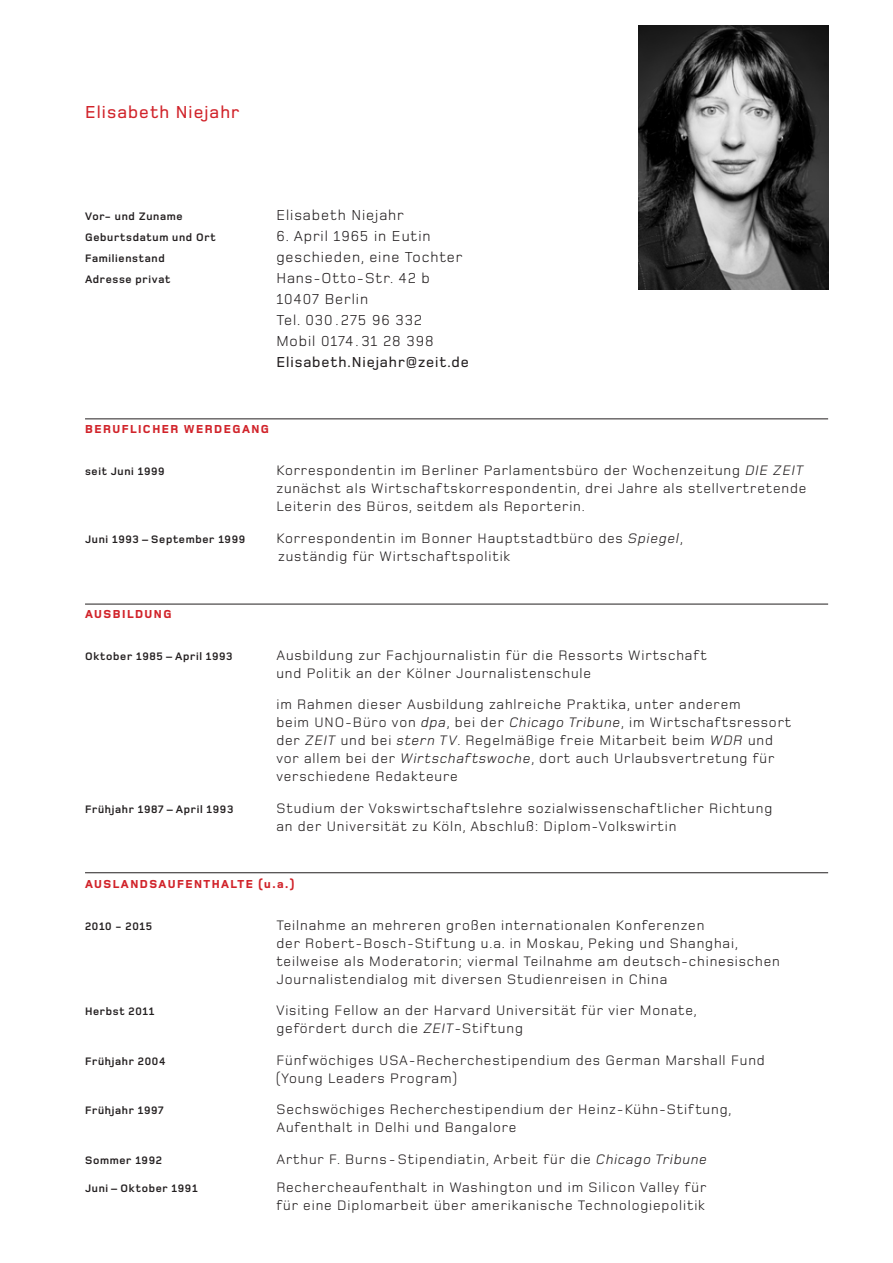
<style>
.page{position:relative;width:893px;height:1263px;background:#fff}
.page>*{position:absolute;margin:0;border:0;box-sizing:border-box;transform-origin:0 0}
.t1{font:500 18px "Foundry Monoline";letter-spacing:.06em;color:#d1232a}
.t2{font:15px/21px "Foundry Monoline";letter-spacing:.06em;color:#231f20}
.t3{font:500 15px "Foundry Monoline";letter-spacing:.06em;color:#231f20}
.t4{font:14.25px/18px "Foundry Monoline";letter-spacing:.06em;color:#231f20}
.t5{font:800 12px "Foundry Monoline";letter-spacing:.12em;color:#d1232a}
.t6{font:700 11.25px "Foundry Monoline";letter-spacing:.06em;color:#231f20}
.s1{font-style:italic}
</style>
<div class="page">
<img style="left:639px;top:26px;width:189px;height:263px">
<hr style="left:85px;top:419px;width:743px;height:1px;background:#231f20">
<hr style="left:85px;top:604px;width:743px;height:1px;background:#231f20">
<hr style="left:85px;top:872px;width:743px;height:1px;background:#231f20">
<p class="t1" style="left:85px;top:103px;width:156px">Elisabeth Niejahr</p>
<p class="t6" style="left:85px;top:211px;width:99px">Vor- und Zuname</p>
<p class="t2" style="left:276px;top:205px;width:129px">Elisabeth Niejahr</p>
<p class="t6" style="left:85px;top:232px;width:132px">Geburtsdatum und Ort</p>
<p class="t2" style="left:276px;top:226px;width:156px">6. April 1965 in Eutin</p>
<p class="t6" style="left:85px;top:253px;width:81px">Familienstand</p>
<p class="t2" style="left:276px;top:247px;width:188px">geschieden, eine Tochter</p>
<p class="t6" style="left:85px;top:274px;width:87px">Adresse privat</p>
<p class="t2" style="left:276px;top:268px;width:159px">Hans-Otto-Str. 42 b<br>10407 Berlin<br>Tel. 030 .275 96 332<br>Mobil 0174. 31 28 398</p>
<p class="t3" style="left:276px;top:354px;width:194px">Elisabeth.Niejahr@zeit.de</p>
<p class="t5" style="left:85px;top:423px;width:185px">BERUFLICHER WERDEGANG</p>
<p class="t6" style="left:85px;top:465px;width:81px">seit Juni 1999</p>
<p class="t4" style="left:276px;top:461px;width:532px">Korrespondentin im Berliner Parlamentsbüro der Wochenzeitung <span class="s1">DIE ZEIT </span>zunächst als Wirtschaftskorrespondentin, drei Jahre als stellvertretende<br>Leiterin des Büros, seitdem als Reporterin.</p>
<p class="t6" style="left:85px;top:533px;width:162px">Juni 1993 – September 1999</p>
<p class="t4" style="left:276px;top:529px;width:408px">Korrespondentin im Bonner Hauptstadtbüro des <span class="s1">Spiegel</span>, zuständig für Wirtschaftspolitik</p>
<p class="t5" style="left:85px;top:607px;width:47px">AUSBILDUNG</p>
<p class="t6" style="left:85px;top:650px;width:149px">Oktober 1985 – April 1993</p>
<p class="t4" style="left:276px;top:646px;width:432px">Ausbildung zur Fachjournalistin für die Ressorts Wirtschaft und Politik an der Kölner Journalistenschule</p>
<p class="t4" style="left:276px;top:695px;width:516px">im Rahmen dieser Ausbildung zahlreiche Praktika, unter anderem<br>beim UNO-Büro von <span class="s1">dpa</span>, bei der <span class="s1">Chicago Tribune</span>, im Wirtschaftsressort der <span class="s1">ZEIT</span> und bei <span class="s1">stern TV</span>. Regelmäßige freie Mitarbeit beim <span class="s1">WDR</span> und vor allem bei der <span class="s1">Wirtschaftswoche</span>, dort auch Urlaubsvertretung für verschiedene Redakteure</p>
<p class="t6" style="left:85px;top:803px;width:150px">Frühjahr 1987 – April 1993</p>
<p class="t4" style="left:276px;top:799px;width:497px">Studium der Vokswirtschaftslehre sozialwissenschaftlicher Richtung an der Universität zu Köln, Abschluß: Diplom-Volkswirtin</p>
<p class="t5" style="left:85px;top:877px;width:38px">AUSLAND</p>
<p class="t5" style="left:149px;top:877px;width:19px">SAUFEN</p>
<p class="t5" style="left:204px;top:877px;width:18px">THAL</p>
<p class="t5" style="left:237px;top:877px;width:58px">TE (U.A.)</p>
<p class="t6" style="left:85px;top:920px;width:69px">2010 - 2015</p>
<p class="t4" style="left:276px;top:916px;width:505px">Teilnahme an mehreren großen internationalen Konferenzen<br>der Robert-Bosch-Stiftung u.a. in Moskau, Peking und Shanghai, teilweise als Moderatorin; viermal Teilnahme am deutsch-chinesischen Journalistendialog mit diversen Studienreisen in China</p>
<p class="t6" style="left:85px;top:1005px;width:71px">Herbst 2011</p>
<p class="t4" style="left:276px;top:1001px;width:422px">Visiting Fellow an der Harvard Universität für vier Monate, gefördert durch die <span class="s1">ZEIT</span>-Stiftung</p>
<p class="t6" style="left:85px;top:1055px;width:82px">Frühjahr 2004</p>
<p class="t4" style="left:276px;top:1051px;width:490px">Fünfwöchiges USA-Recherchestipendium des German Marshall Fund (Young Leaders Program)</p>
<p class="t6" style="left:85px;top:1104px;width:80px">Frühjahr 1997</p>
<p class="t4" style="left:276px;top:1100px;width:457px">Sechswöchiges Recherchestipendium der Heinz-Kühn-Stiftung,<br>Aufenthalt in Delhi und Bangalore</p>
<p class="t6" style="left:85px;top:1154px;width:78px">Sommer 1992</p>
<p class="t4" style="left:276px;top:1150px;width:432px">Arthur F. Burns - Stipendiatin, Arbeit für die <span class="s1">Chicago Tribune</span></p>
<p class="t6" style="left:85px;top:1182px;width:114px">Juni – Oktober 1991</p>
<p class="t4" style="left:276px;top:1178px;width:431px">Rechercheaufenthalt in Washington und im Silicon Valley für für eine Diplomarbeit über amerikanische Technologiepolitik</p>
</div>
